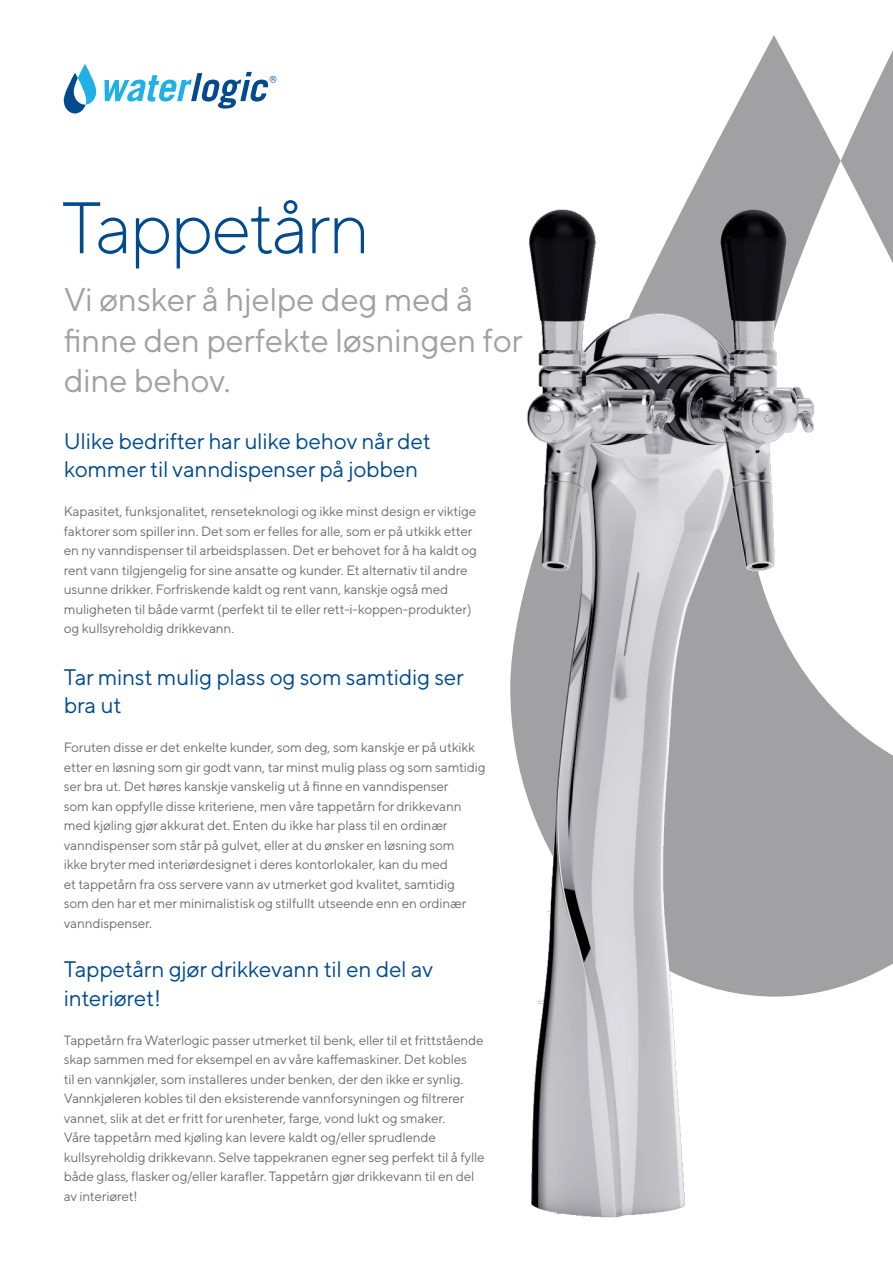
<style>
.page{position:relative;width:893px;height:1263px;background:#fff}
.page>*{position:absolute;margin:0;border:0;box-sizing:border-box;transform-origin:0 0}
.t1{font:300 72.75px "TT Norms Pro";letter-spacing:-.03em;color:#004b8d}
.t2{font:33px/40.5px "TT Norms Pro";letter-spacing:-.01em;color:#a1a1a4}
.t3{font:22.5px/28.5px "TT Norms Pro";letter-spacing:-.01em;color:#004b8d}
.t4{font:13.5px/19.5px "TT Norms Pro";letter-spacing:-.01em;color:#6d6e71}
</style>
<div class="page">
<svg style="left:713px;top:35px;width:180px;height:115px"></svg>
<svg style="left:64px;top:64px;width:32px;height:49px"></svg>
<svg style="left:104px;top:72px;width:172px;height:37px"></svg>
<img style="left:510px;top:150px;width:383px;height:1068px">
<p class="t1" style="left:62px;top:175px;width:310px">Tappetårn</p>
<p class="t2" style="left:64px;top:277px;width:461px">Vi ønsker å hjelpe deg med å finne den perfekte løsningen for dine behov.</p>
<p class="t3" style="left:64px;top:425px;width:369px">Ulike bedrifter har ulike behov når det kommer til vanndispenser på jobben</p>
<p class="t4" style="left:64px;top:501px;width:415px">Kapasitet, funksjonalitet, renseteknologi og ikke minst design er viktige faktorer som spiller inn. Det som er felles for alle, som er på utkikk etter en ny vanndispenser til arbeidsplassen. Det er behovet for å ha kaldt og rent vann tilgjengelig for sine ansatte og kunder. Et alternativ til andre usunne drikker. Forfriskende kaldt og rent vann, kanskje også med muligheten til både varmt (perfekt til te eller rett-i-koppen-produkter) og kullsyreholdig drikkevann.</p>
<p class="t3" style="left:64px;top:661px;width:402px">Tar minst mulig plass og som samtidig ser bra ut</p>
<p class="t4" style="left:64px;top:737px;width:423px">Foruten disse er det enkelte kunder, som deg, som kanskje er på utkikk etter en løsning som gir godt vann, tar minst mulig plass og som samtidig ser bra ut. Det høres kanskje vanskelig ut å finne en vanndispenser<br>som kan oppfylle disse kriteriene, men våre tappetårn for drikkevann med kjøling gjør akkurat det. Enten du ikke har plass til en ordinær vanndispenser som står på gulvet, eller at du ønsker en løsning som<br>ikke bryter med interiørdesignet i deres kontorlokaler, kan du med<br>et tappetårn fra oss servere vann av utmerket god kvalitet, samtidig<br>som den har et mer minimalistisk og stilfullt utseende enn en ordinær vanndispenser.</p>
<p class="t3" style="left:64px;top:953px;width:371px">Tappetårn gjør drikkevann til en del av interiøret!</p>
<p class="t4" style="left:64px;top:1029px;width:422px">Tappetårn fra Waterlogic passer utmerket til benk, eller til et frittstående skap sammen med for eksempel en av våre kaffemaskiner. Det kobles<br>til en vannkjøler, som installeres under benken, der den ikke er synlig.<br>Vannkjøleren kobles til den eksisterende vannforsyningen og filtrerer vannet, slik at det er fritt for urenheter, farge, vond lukt og smaker.<br>Våre tappetårn med kjøling kan levere kaldt og/eller sprudlende kullsyreholdig drikkevann. Selve tappekranen egner seg perfekt til å fylle både glass, flasker og/eller karafler. Tappetårn gjør drikkevann til en del av interiøret!</p>
</div>
